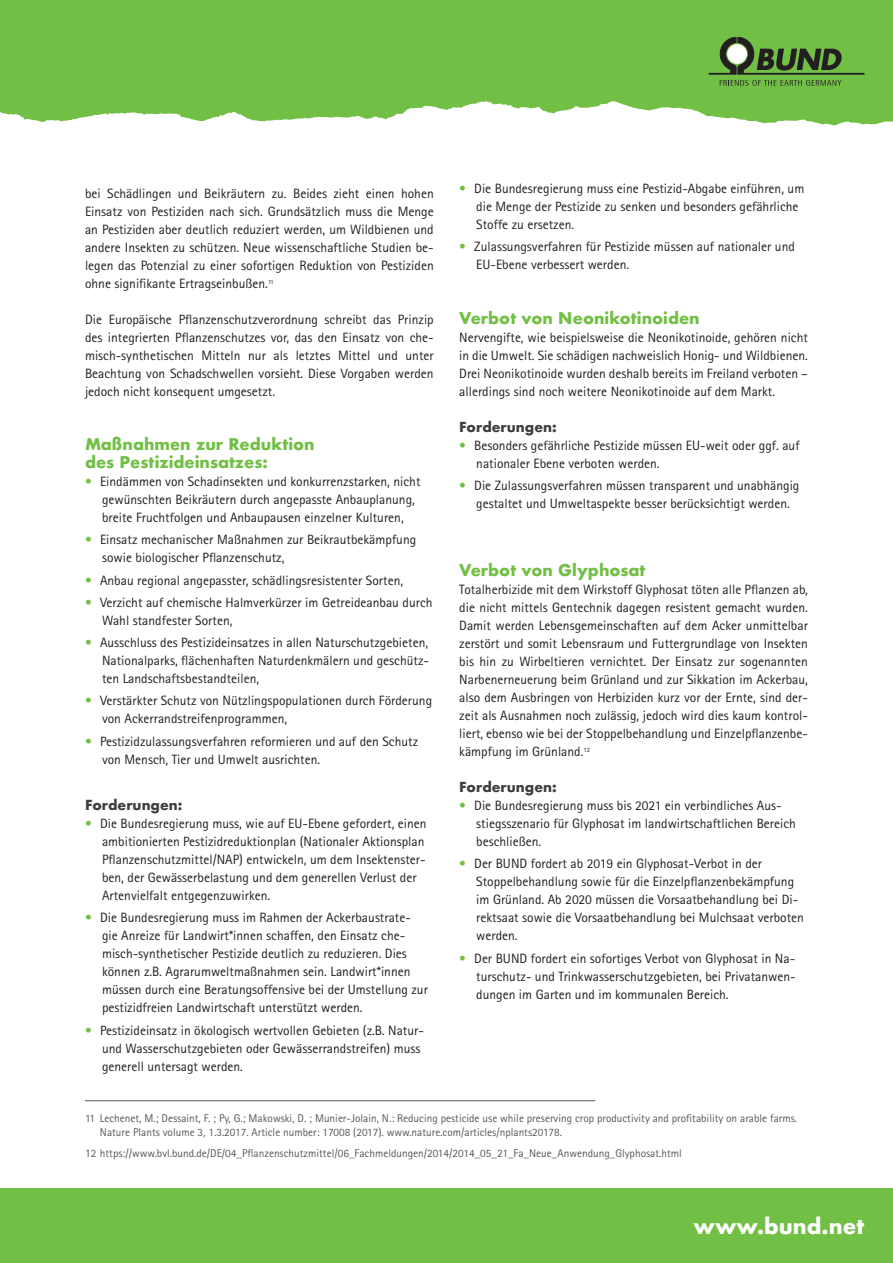
<style>
.page{position:relative;width:893px;height:1263px;background:#fff}
.page>*{position:absolute;margin:0;border:0;box-sizing:border-box;transform-origin:0 0}
.t1{font:700 21px "Futura";color:#fff}
.t2{font:700 15.75px/18px "Futura";color:#71bf44}
.t3{font:13.5px/18px "Agfa Rotis Sans Serif";color:#231f20}
.t4{font:700 13.5px "Futura";color:#3e3e3f}
.t5{font:11.25px/13.5px "Agfa Rotis Sans Serif";color:#57585a}
.s1{color:#71bf44}
</style>
<div class="page">
<hr style="left:85px;top:1100px;width:510px;height:1px;background:#57585a">
<svg style="left:0;top:0;width:893px;height:126px;background:#7ec455"></svg>
<svg style="left:709px;top:37px;width:155px;height:37px;background:#5e8d41"></svg>
<svg style="left:720px;top:80px;width:122px;height:6px"></svg>
<div style="left:0;top:1188px;width:893px;height:75px;background:#71bf44"></div>
<p class="t3" style="left:85px;top:184px;width:350px;text-align:justify">bei Schädlingen und Beikräutern zu. Beides zieht einen hohen Einsatz von Pestiziden nach sich. Grundsätzlich muss die Menge an Pestiziden aber deutlich reduziert werden, um Wildbienen und andere Insekten zu schützen. Neue wissenschaftliche Studien be&shy;legen das Potenzial zu einer sofortigen Reduktion von Pestiziden ohne signifikante Ertragseinbußen.<sup>11</sup></p>
<p class="t3" style="left:85px;top:310px;width:350px;text-align:justify">Die Europäische Pflanzenschutzverordnung schreibt das Prinzip des integrierten Pflanzenschutzes vor, das den Einsatz von che&shy;misch-synthetischen Mitteln nur als letztes Mittel und unter Beachtung von Schadschwellen vorsieht. Diese Vorgaben werden jedoch nicht konsequent umgesetzt.</p>
<p class="t2" style="left:85px;top:435px;width:231px">Maßnahmen zur Reduktion des Pestizideinsatzes:</p>
<p class="t3" style="left:102px;top:472px;width:320px;text-indent:-17px"><span class="s1">•</span> Eindämmen von Schadinsekten und konkurrenzstarken, nicht gewünschten Beikräutern durch angepasste Anbauplanung, breite Fruchtfolgen und Anbaupausen einzelner Kulturen,</p>
<p class="t3" style="left:102px;top:531px;width:316px;text-indent:-17px"><span class="s1">•</span> Einsatz mechanischer Maßnahmen zur Beikrautbekämpfung sowie biologischer Pflanzenschutz,</p>
<p class="t3" style="left:85px;top:571px;width:320px"><span class="s1">•</span> Anbau regional angepasster, schädlingsresistenter Sorten,</p>
<p class="t3" style="left:102px;top:593px;width:332px;text-indent:-17px"><span class="s1">•</span> Verzicht auf chemische Halmverkürzer im Getreideanbau durch<br>Wahl standfester Sorten,</p>
<p class="t3" style="left:102px;top:633px;width:328px;text-align:justify;text-indent:-17px"><span class="s1">•</span> Ausschluss des Pestizideinsatzes in allen Naturschutzgebieten, Nationalparks, flächenhaften Naturdenkmälern und geschütz&shy;ten Landschaftsbestandteilen,</p>
<p class="t3" style="left:102px;top:692px;width:332px;text-indent:-17px"><span class="s1">•</span> Verstärkter Schutz von Nützlingspopulationen durch Förderung von Ackerrandstreifenprogrammen,</p>
<p class="t3" style="left:102px;top:732px;width:318px;text-indent:-17px"><span class="s1">•</span> Pestizidzulassungsverfahren reformieren und auf den Schutz von Mensch, Tier und Umwelt ausrichten.</p>
<p class="t4" style="left:85px;top:795px;width:99px">Forderungen:</p>
<p class="t3" style="left:102px;top:814px;width:326px;text-indent:-17px"><span class="s1">•</span> Die Bundesregierung muss, wie auf EU-Ebene gefordert, einen ambitionierten Pestizidreduktionplan (Nationaler Aktionsplan Pflanzenschutzmittel/NAP) entwickeln, um dem Insektenster&shy;ben, der Gewässerbelastung und dem generellen Verlust der Artenvielfalt entgegenzuwirken.</p>
<p class="t3" style="left:102px;top:909px;width:327px;text-indent:-17px"><span class="s1">•</span> Die Bundesregierung muss im Rahmen der Ackerbaustrate&shy;gie Anreize für Landwirt*innen schaffen, den Einsatz che&shy;misch-synthetischer Pestizide deutlich zu reduzieren. Dies können z.B. Agrarumweltmaßnahmen sein. Landwirt*innen müssen durch eine Beratungsoffensive bei der Umstellung zur pestizidfreien Landwirtschaft unterstützt werden.</p>
<p class="t3" style="left:102px;top:1021px;width:323px;text-indent:-17px"><span class="s1">•</span> Pestizideinsatz in ökologisch wertvollen Gebieten (z.B. Natur&shy;und Wasserschutzgebieten oder Gewässerrandstreifen) muss generell untersagt werden.</p>
<p class="t3" style="left:476px;top:179px;width:330px;text-indent:-17px"><span class="s1">•</span> Die Bundesregierung muss eine Pestizid-Abgabe einführen, um die Menge der Pestizide zu senken und besonders gefährliche<br>Stoffe zu ersetzen.</p>
<p class="t3" style="left:476px;top:238px;width:320px;text-indent:-17px"><span class="s1">•</span> Zulassungsverfahren für Pestizide müssen auf nationaler und<br>EU-Ebene verbessert werden.</p>
<p class="t2" style="left:459px;top:309px;width:242px">Verbot von Neonikotinoiden</p>
<p class="t3" style="left:459px;top:328px;width:350px;text-align:justify">Nervengifte, wie beispielsweise die Neonikotinoide, gehören nicht in die Umwelt. Sie schädigen nachweislich Honig- und Wildbienen.<br>Drei Neonikotinoide wurden deshalb bereits im Freiland verboten – allerdings sind noch weitere Neonikotinoide auf dem Markt.</p>
<p class="t4" style="left:459px;top:417px;width:99px">Forderungen:</p>
<p class="t3" style="left:476px;top:436px;width:325px;text-indent:-17px"><span class="s1">•</span> Besonders gefährliche Pestizide müssen EU-weit oder ggf. auf nationaler Ebene verboten werden.</p>
<p class="t3" style="left:459px;top:477px;width:342px;text-align:center"><span class="s1">•</span> Die Zulassungsverfahren müssen transparent und unabhängig gestaltet und Umweltaspekte besser berücksichtigt werden.</p>
<p class="t2" style="left:459px;top:561px;width:188px">Verbot von Glyphosat</p>
<p class="t3" style="left:459px;top:580px;width:350px;text-align:justify">Totalherbizide mit dem Wirkstoff Glyphosat töten alle Pflanzen ab, die nicht mittels Gentechnik dagegen resistent gemacht wurden.<br>Damit werden Lebensgemeinschaften auf dem Acker unmittelbar zerstört und somit Lebensraum und Futtergrundlage von Insekten bis hin zu Wirbeltieren vernichtet. Der Einsatz zur sogenannten Narbenerneuerung beim Grünland und zur Sikkation im Ackerbau, also dem Ausbringen von Herbiziden kurz vor der Ernte, sind der&shy;zeit als Ausnahmen noch zulässig, jedoch wird dies kaum kontrol&shy;liert, ebenso wie bei der Stoppelbehandlung und Einzelpflanzenbe&shy;kämpfung im Grünland.<sup>12</sup></p>
<p class="t4" style="left:459px;top:777px;width:99px">Forderungen:</p>
<p class="t3" style="left:476px;top:796px;width:321px;text-indent:-17px"><span class="s1">•</span> Die Bundesregierung muss bis 2021 ein verbindliches Aus&shy;stiegsszenario für Glyphosat im landwirtschaftlichen Bereich beschließen.</p>
<p class="t3" style="left:476px;top:855px;width:329px;text-indent:-17px"><span class="s1">•</span> Der BUND fordert ab 2019 ein Glyphosat-Verbot in der Stoppelbehandlung sowie für die Einzelpflanzenbekämpfung im Grünland. Ab 2020 müssen die Vorsaatbehandlung bei Di&shy;rektsaat sowie die Vorsaatbehandlung bei Mulchsaat verboten werden.</p>
<p class="t3" style="left:476px;top:949px;width:321px;text-align:justify;text-indent:-17px"><span class="s1">•</span> Der BUND fordert ein sofortiges Verbot von Glyphosat in Na&shy;turschutz- und Trinkwasserschutzgebieten, bei Privatanwen&shy;dungen im Garten und im kommunalen Bereich.</p>
<p class="t5" style="left:100px;top:1111px;width:699px;text-indent:-15px">11 Lechenet, M.; Dessaint, F. ; Py, G.; Makowski, D. ; Munier-Jolain, N.: Reducing pesticide use while preserving crop productivity and profitability on arable farms.<br>Nature Plants volume 3, 1.3.2017. Article number: 17008 (2017). www.nature.com/articles/nplants20178.</p>
<p class="t5" style="left:85px;top:1146px;width:598px">12 https://www.bvl.bund.de/DE/04_Pflanzenschutzmittel/06_Fachmeldungen/2014/2014_05_21_Fa_Neue_Anwendung_Glyphosat.html</p>
<h1 class="t1" style="left:693px;top:1210px;width:172px">www.bund.net</h1>
</div>
